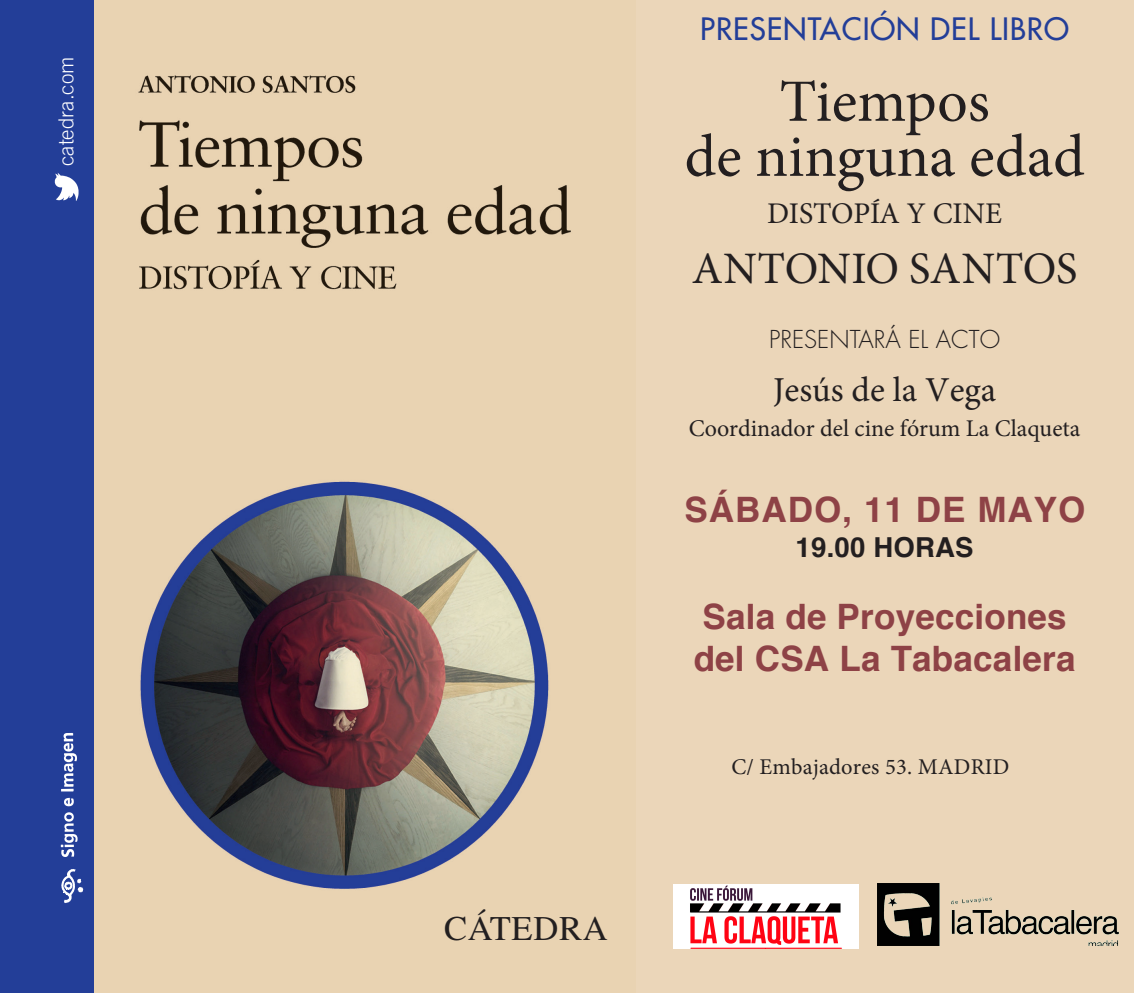
<style>
.page{position:relative;width:1134px;height:993px;background:#fff}
.page>*{position:absolute;margin:0;border:0;box-sizing:border-box;transform-origin:0 0}
.t1{font:60px/55px "Minion Pro";color:#231f20;text-align:center}
.t2{font:45px "Minion Pro";letter-spacing:-.005em;color:#231f20}
.t3{font:700 35px/42px "Helvetica";letter-spacing:.005em;color:#8e4246}
.t4{font:700 35px "Helvetica";letter-spacing:.03em;color:#8e4246}
.t5{font:35px "Minion Pro";color:#231f20}
.t6{font:34.5px "Times LT Std";letter-spacing:.02em;color:#231f20}
.t7{font:500 30px "Futura Std";letter-spacing:.03em;color:#233e98}
.t8{font:30px "Minion Pro";letter-spacing:-.005em;color:#231f20}
.t9{font:700 27.5px "Helvetica";letter-spacing:.01em;color:#231f20}
.t10{font:24px "Minion Pro";color:#231f20}
.t11{font:300 24px "Futura Std";color:#231f20}
.t12{font:22.5px "Minion Pro";letter-spacing:.01em;color:#231f20}
.web{font:300 20.75px "Trade Gothic LT Std";color:#fff}
</style>
<div class="page">
<div style="left:0;top:0;width:94px;height:992px;background:#233e98"></div>
<svg style="left:61px;top:869px;width:22px;height:33px"></svg>
<svg style="left:64px;top:797px;width:10px;height:9px"></svg>
<svg style="left:61px;top:812px;width:17px;height:44px"></svg>
<svg style="left:61px;top:732px;width:16px;height:59px"></svg>
<div style="left:635px;top:0;width:499px;height:992px;background:#ebd6b9"></div>
<img style="left:54px;top:173px;width:25px;height:27px">
<img style="left:673px;top:884px;width:186px;height:64px">
<img style="left:94px;top:0;width:541px;height:992px">
<div style="left:412px;top:915px;width:196px;height:28px;background:#e9d3b2"></div>
<img style="left:878px;top:883px;width:240px;height:62px">
<p class="web" style="left:54px;top:166px;width:111px;rotate:-90deg">catedra.com</p>
<p class="t6" style="left:444px;top:908px;width:165px">CÁTEDRA</p>
<p class="t7" style="left:700px;top:10px;width:370px">PRESENTACIÓN DEL LIBRO</p>
<p class="t1" style="left:684px;top:74px;width:402px">Tiempos<br>de ninguna edad</p>
<p class="t8" style="left:767px;top:194px;width:237px">DISTOPÍA Y CINE</p>
<p class="t2" style="left:692px;top:239px;width:387px">ANTONIO SANTOS</p>
<p class="t11" style="left:769px;top:325px;width:233px">PRESENTARÁ EL ACTO</p>
<p class="t5" style="left:773px;top:366px;width:225px">Jesús de la Vega</p>
<p class="t10" style="left:689px;top:412px;width:393px">Coordinador del cine fórum La Claqueta</p>
<p class="t4" style="left:684px;top:481px;width:402px">SÁBADO, 11 DE MAYO</p>
<p class="t9" style="left:796px;top:525px;width:180px">19.00 HORAS</p>
<p class="t3" style="left:694px;top:595px;width:383px">Sala de Proyecciones del CSA La Tabacalera</p>
<p class="t12" style="left:731px;top:751px;width:279px">C/ Embajadores 53. MADRID</p>
</div>
